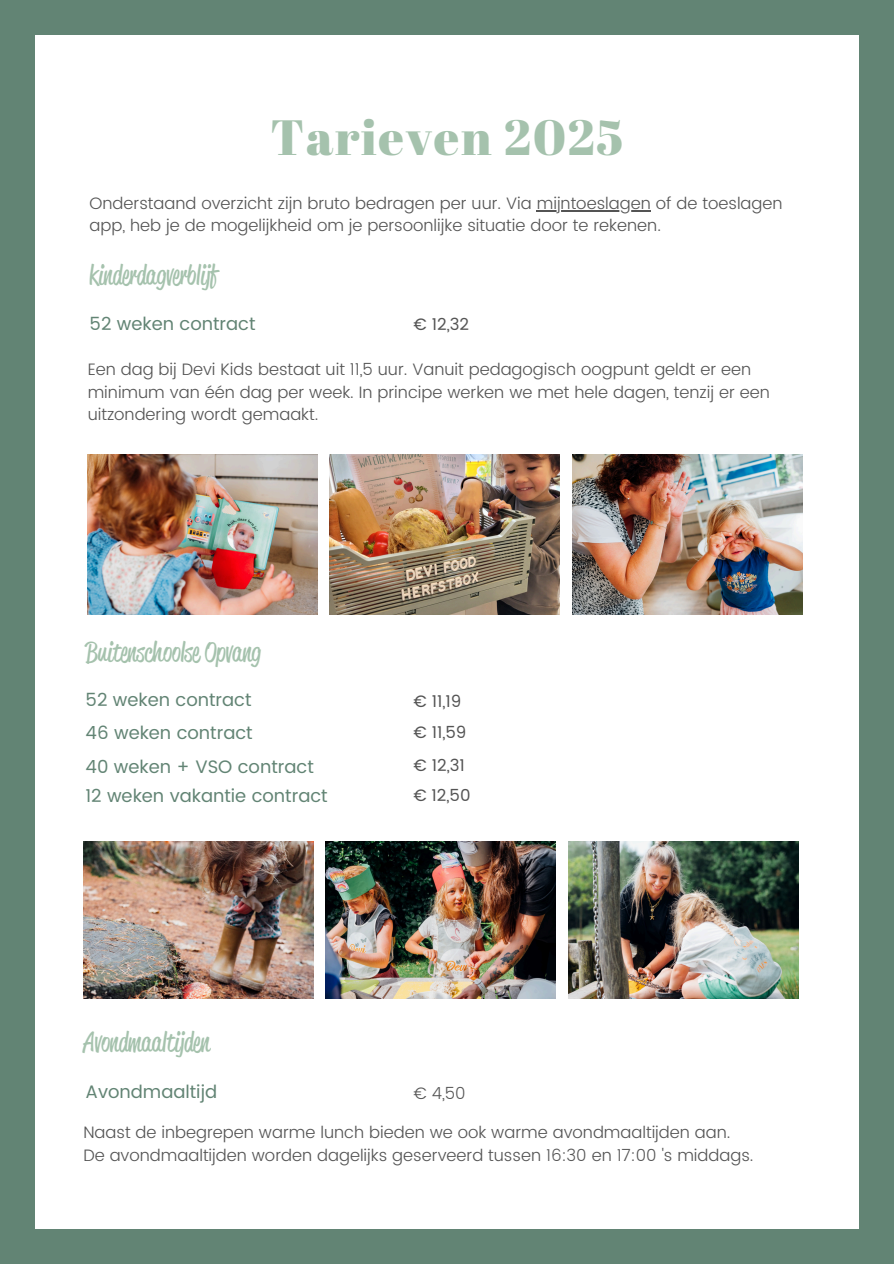
<style>
.page{position:relative;width:894px;height:1264px;background:#fff}
.page>*{position:absolute;margin:0;border:0;box-sizing:border-box;transform-origin:0 0}
.t1{font:49.5px "Abril Fatface";letter-spacing:.035em;color:#a5c2ad}
.t2{font:27px "Reklame Script";color:#a5c2ad}
.t3{font:18px "Poppins";color:#628474}
.t4{font:300 16.5px/22.5px "Poppins";color:#545454}
.t5{font:16.5px "Poppins";color:#545454}
</style>
<div class="page">
<div style="left:0;top:0;width:893px;height:1263px;background:#628474"></div>
<div style="left:35px;top:35px;width:823px;height:1193px;background:#fff"></div>
<img style="left:84px;top:842px;width:229px;height:156px">
<img style="left:326px;top:842px;width:229px;height:156px">
<img style="left:568px;top:842px;width:229px;height:156px">
<img style="left:87px;top:454px;width:230px;height:160px">
<img style="left:330px;top:454px;width:229px;height:160px">
<img style="left:572px;top:454px;width:229px;height:160px">
<hr style="left:536px;top:210px;width:114px;height:1px;background:#545454">
<p class="t1" style="left:270px;top:103px;width:354px">Tarieven 2025</p>
<h1 class="t4" style="left:89px;top:192px;width:694px">Onderstaand overzicht zijn bruto bedragen per uur. Via mijntoeslagen of de toeslagen</h1>
<p class="t4" style="left:89px;top:214px;width:572px">app, heb je de mogelijkheid om je persoonlijke situatie door te rekenen.</p>
<p class="t2" style="left:89px;top:258px;width:129px">kinderdagverblijf</p>
<h2 class="t3" style="left:89px;top:313px;width:167px">52 weken contract</h2>
<p class="t5" style="left:413px;top:314px;width:57px">€ 12,32</p>
<p class="t4" style="left:88px;top:358px;width:683px">Een dag bij Devi Kids bestaat uit 11,5 uur. Vanuit pedagogisch oogpunt geldt er een minimum van één dag per week. In principe werken we met hele dagen, tenzij er een uitzondering wordt gemaakt.</p>
<p class="t2" style="left:85px;top:634px;width:177px">Buitenschoolse Opvang</p>
<p class="t3" style="left:86px;top:689px;width:167px">52 weken contract</p>
<p class="t3" style="left:86px;top:722px;width:168px">46 weken contract</p>
<h2 class="t3" style="left:86px;top:756px;width:229px">40 weken + VSO contract</h2>
<p class="t5" style="left:413px;top:691px;width:49px">€ 11,19</p>
<p class="t5" style="left:413px;top:722px;width:54px">€ 11,59</p>
<p class="t5" style="left:413px;top:756px;width:53px">€ 12,31</p>
<p class="t3" style="left:85px;top:785px;width:244px">12 weken vakantie contract</p>
<p class="t5" style="left:413px;top:785px;width:59px">€ 12,50</p>
<p class="t2" style="left:84px;top:1024px;width:127px">Avondmaaltijden</p>
<p class="t3" style="left:86px;top:1081px;width:133px">Avondmaaltijd</p>
<p class="t4" style="left:413px;top:1082px;width:54px">€ 4,50</p>
<p class="t4" style="left:83px;top:1121px;width:648px">Naast de inbegrepen warme lunch bieden we ook warme avondmaaltijden aan.</p>
<p class="t4" style="left:83px;top:1143px;width:671px">De avondmaaltijden worden dagelijks geserveerd tussen 16:30 en 17:00 's middags.</p>
</div>
